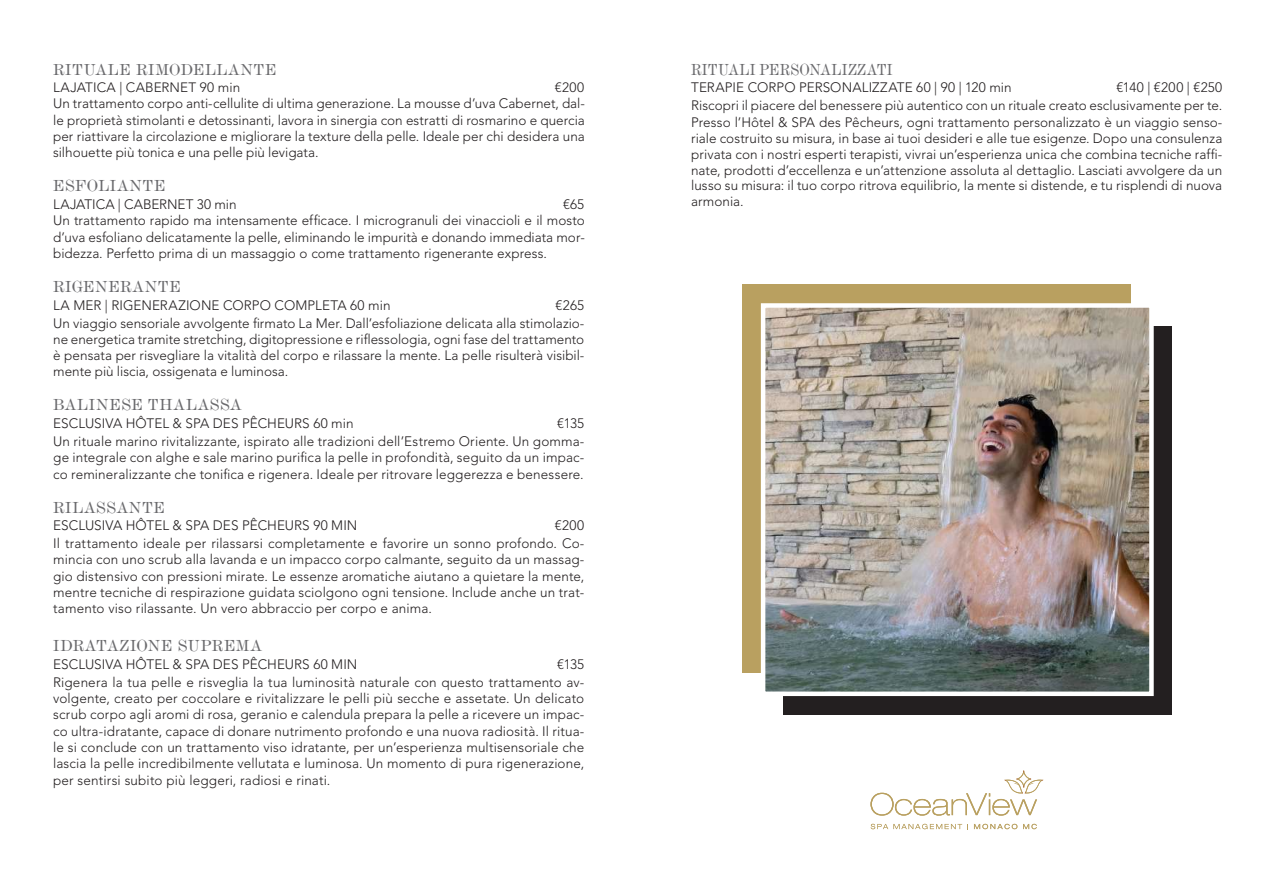
<style>
.page{position:relative;width:1276px;height:893px;background:#fff}
.page>*{position:absolute;margin:0;border:0;box-sizing:border-box;transform-origin:0 0}
.t1{font:16.65px "De Vinne BT Text";letter-spacing:.035em;color:#6b6b6e}
.t2{font:16.65px "De Vinne BT Text";letter-spacing:.015em;color:#6b6b6e;scale:.9 1}
.t3{font:16.5px "De Vinne BT Text";letter-spacing:.04em;color:#6b6b6e}
.t4{font:300 13.65px/16.4px "Avenir LT Std";letter-spacing:.005em;color:#231f20;text-align:justify}
.t5{font:300 13.5px "Avenir LT Std";letter-spacing:.01em;color:#231f20}
</style>
<div class="page">
<div style="left:742px;top:284px;width:388px;height:388px;background:#b9a060"></div>
<div style="left:784px;top:326px;width:388px;height:388px;background:#231f20"></div>
<img style="left:766px;top:308px;width:382px;height:383px">
<div style="left:761px;top:303px;width:392px;height:393px;border:4px solid #fff"></div>
<svg style="left:870px;top:770px;width:173px;height:46px"></svg>
<svg style="left:870px;top:824px;width:98px;height:5px"></svg>
<svg style="left:1023px;top:824px;width:13px;height:5px"></svg>
<svg style="left:974px;top:824px;width:43px;height:5px"></svg>
<p class="t3" style="left:53px;top:59px;width:225px">RITUALE RIMODELLANTE</p>
<p class="t5" style="left:53px;top:79px;width:189px">LAJATICA | CABERNET 90 min</p>
<p class="t5" style="left:555px;top:79px;width:31px">€200</p>
<p class="t4" style="left:53px;top:96px;width:533px">Un trattamento corpo anti-cellulite di ultima generazione. La mousse d’uva Cabernet, dal&shy;le proprietà stimolanti e detossinanti, lavora in sinergia con estratti di rosmarino e quercia per riattivare la circolazione e migliorare la texture della pelle. Ideale per chi desidera una silhouette più tonica e una pelle più levigata.</p>
<p class="t1" style="left:53px;top:176px;width:114px">ESFOLIANTE</p>
<p class="t4" style="left:53px;top:196px;width:185px">LAJATICA | CABERNET 30 min</p>
<p class="t4" style="left:53px;top:196px;width:533px;text-indent:510px">€65<br>Un trattamento rapido ma intensamente efficace. I microgranuli dei vinaccioli e il mosto d’uva esfoliano delicatamente la pelle, eliminando le impurità e donando immediata mor&shy;bidezza. Perfetto prima di un massaggio o come trattamento rigenerante express.</p>
<p class="t1" style="left:53px;top:276px;width:129px">RIGENERANTE</p>
<p class="t4" style="left:53px;top:297px;width:339px">LA MER | RIGENERAZIONE CORPO COMPLETA 60 min</p>
<p class="t4" style="left:53px;top:296px;width:532px;line-height:17.9px;text-align:right">€265<br>Un viaggio sensoriale avvolgente firmato La Mer. Dall’esfoliazione delicata alla stimolazio-</p>
<p class="t4" style="left:53px;top:331px;width:533px">ne energetica tramite stretching, digitopressione e riflessologia, ogni fase del trattamento è pensata per risvegliare la vitalità del corpo e rilassare la mente. La pelle risulterà visibil&shy;mente più liscia, ossigenata e luminosa.</p>
<p class="t1" style="left:53px;top:395px;width:190px">BALINESE THALASSA</p>
<p class="t4" style="left:53px;top:415px;width:302px">ESCLUSIVA HÔTEL &amp; SPA DES PÊCHEURS 60 min</p>
<p class="t4" style="left:53px;top:415px;width:532px;line-height:17.9px;text-align:right">€135<br>Un rituale marino rivitalizzante, ispirato alle tradizioni dell’Estremo Oriente. Un gomma-</p>
<p class="t4" style="left:53px;top:449px;width:532px">ge integrale con alghe e sale marino purifica la pelle in profondità, seguito da un impac&shy;co remineralizzante che tonifica e rigenera. Ideale per ritrovare leggerezza e benessere.</p>
<p class="t1" style="left:53px;top:497px;width:113px">RILASSANTE</p>
<p class="t4" style="left:53px;top:518px;width:306px">ESCLUSIVA HÔTEL &amp; SPA DES PÊCHEURS 90 MIN</p>
<p class="t4" style="left:53px;top:517px;width:532px;line-height:17.9px;text-align:right">€200<br>Il trattamento ideale per rilassarsi completamente e favorire un sonno profondo. Co-</p>
<p class="t4" style="left:53px;top:552px;width:533px">mincia con uno scrub alla lavanda e un impacco corpo calmante, seguito da un massag&shy;gio distensivo con pressioni mirate. Le essenze aromatiche aiutano a quietare la mente, mentre tecniche di respirazione guidata sciolgono ogni tensione. Include anche un trat&shy;tamento viso rilassante. Un vero abbraccio per corpo e anima.</p>
<p class="t1" style="left:53px;top:636px;width:210px">IDRATAZIONE SUPREMA</p>
<p class="t4" style="left:53px;top:656px;width:306px">ESCLUSIVA HÔTEL &amp; SPA DES PÊCHEURS 60 MIN</p>
<p class="t4" style="left:53px;top:655px;width:532px;line-height:17.9px;text-align:right">€135<br>Rigenera la tua pelle e risveglia la tua luminosità naturale con questo trattamento av-</p>
<p class="t4" style="left:53px;top:690px;width:533px">volgente, creato per coccolare e rivitalizzare le pelli più secche e assetate. Un delicato scrub corpo agli aromi di rosa, geranio e calendula prepara la pelle a ricevere un impac&shy;co ultra-idratante, capace di donare nutrimento profondo e una nuova radiosità. Il ritua&shy;le si conclude con un trattamento viso idratante, per un’esperienza multisensoriale che lascia la pelle incredibilmente vellutata e luminosa. Un momento di pura rigenerazione, per sentirsi subito più leggeri, radiosi e rinati.</p>
<p class="t2" style="left:691px;top:59px;width:225px">RITUALI PERSONALIZZATI</p>
<p class="t4" style="left:691px;top:79px;width:322px">TERAPIE CORPO PERSONALIZZATE 60 | 90 | 120 min</p>
<p class="t4" style="left:691px;top:79px;width:533px;line-height:17.4px;text-indent:425px">€140 | €200 | €250<br>Riscopri il piacere del benessere più autentico con un rituale creato esclusivamente per te.<br>Presso l’Hôtel &amp; SPA des Pêcheurs, ogni trattamento personalizzato è un viaggio senso-</p>
<p class="t4" style="left:691px;top:130px;width:533px;line-height:15.9px">riale costruito su misura, in base ai tuoi desideri e alle tue esigenze. Dopo una consulenza privata con i nostri esperti terapisti, vivrai un’esperienza unica che combina tecniche raffi&shy;nate, prodotti d’eccellenza e un’attenzione assoluta al dettaglio. Lasciati avvolgere da un lusso su misura: il tuo corpo ritrova equilibrio, la mente si distende, e tu risplendi di nuova armonia.</p>
</div>
